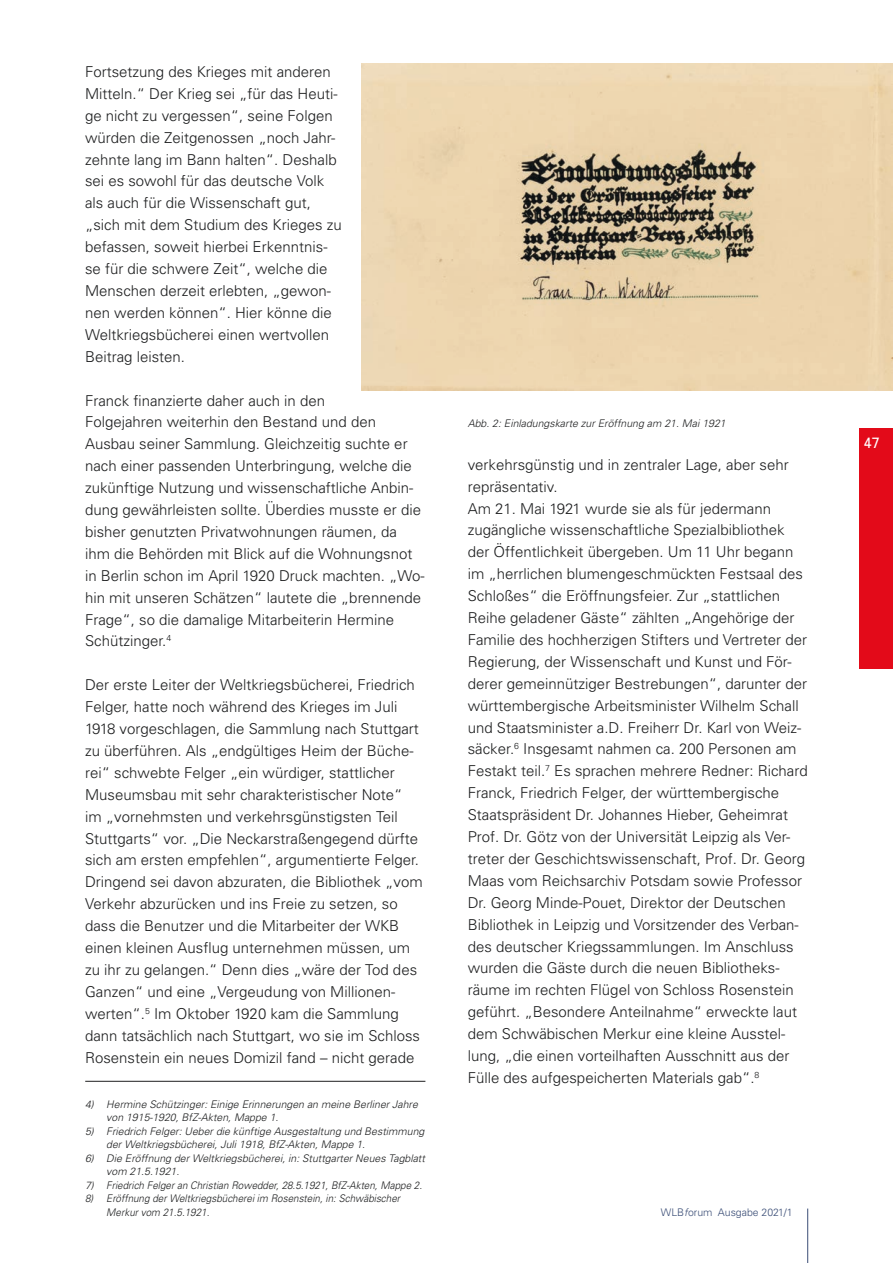
<style>
.page{position:relative;width:893px;height:1263px;background:#fff}
.page>*{position:absolute;margin:0;border:0;box-sizing:border-box;transform-origin:0 0}
.t1{font:300 15px/21.9px "Univers";color:#1d1e1f}
.t2{font:15px "Univers";color:#fff}
.t3{font:italic 300 10.5px/13.5px "Univers";color:#1d1e1f}
.t4{font:italic 300 10.5px/13.5px "Univers";color:#1d1e1f;scale:.94 1}
.t5{font:10.5px "Univers Light 3";color:#3a4d76}
.s1{font-family:"Univers Light Oblique 3"}
</style>
<div class="page">
<hr style="left:807px;top:1208px;width:1px;height:55px;background:#3a4d76">
<div style="left:859px;top:428px;width:34px;height:240px;background:#e30a19"></div>
<hr style="left:85px;top:1081px;width:340px;height:1px;background:#1d1e1f">
<img style="left:362px;top:64px;width:531px;height:327px">
<p class="t1" style="left:85px;top:60px;width:258px">Fortsetzung des Krieges mit anderen Mitteln.“ Der Krieg sei „für das Heuti&shy;ge nicht zu vergessen“, seine Folgen würden die Zeitgenossen „noch Jahr&shy;zehnte lang im Bann halten“. Deshalb sei es sowohl für das deutsche Volk als auch für die Wissenschaft gut, „sich mit dem Studium des Krieges zu befassen, soweit hierbei Erkenntnis&shy;se für die schwere Zeit“, welche die Menschen derzeit erlebten, „gewon&shy;nen werden können“. Hier könne die Weltkriegsbücherei einen wertvollen Beitrag leisten.</p>
<p class="t1" style="left:85px;top:389px;width:341px">Franck finanzierte daher auch in den<br>Folgejahren weiterhin den Bestand und den Ausbau seiner Sammlung. Gleichzeitig suchte er nach einer passenden Unterbringung, welche die zukünftige Nutzung und wissenschaftliche Anbin&shy;dung gewährleisten sollte. Überdies musste er die bisher genutzten Privatwohnungen räumen, da ihm die Behörden mit Blick auf die Wohnungsnot in Berlin schon im April 1920 Druck machten. „Wo&shy;hin mit unseren Schätzen“ lautete die „brennende Frage“, so die damalige Mitarbeiterin Hermine Schützinger.<sup>4</sup></p>
<p class="t1" style="left:85px;top:673px;width:339px">Der erste Leiter der Weltkriegsbücherei, Friedrich Felger, hatte noch während des Krieges im Juli 1918 vorgeschlagen, die Sammlung nach Stuttgart zu überführen. Als „endgültiges Heim der Büche&shy;rei“ schwebte Felger „ein würdiger, stattlicher Museumsbau mit sehr charakteristischer Note“ im „vornehmsten und verkehrsgünstigsten Teil Stuttgarts“ vor. „Die Neckarstraßengegend dürfte sich am ersten empfehlen“, argumentierte Felger.<br>Dringend sei davon abzuraten, die Bibliothek „vom Verkehr abzurücken und ins Freie zu setzen, so dass die Benutzer und die Mitarbeiter der WKB einen kleinen Ausflug unternehmen müssen, um zu ihr zu gelangen.“ Denn dies „wäre der Tod des Ganzen“ und eine „Vergeudung von Millionen&shy;werten“.<sup>5</sup> Im Oktober 1920 kam die Sammlung dann tatsächlich nach Stuttgart, wo sie im Schloss Rosenstein ein neues Domizil fand – nicht gerade</p>
<p class="t3" style="left:106px;top:1097px;width:313px;text-indent:-21px">4) Hermine Schützinger: Einige Erinnerungen an meine Berliner Jahre von 1915-1920, BfZ-Akten, Mappe 1.</p>
<p class="t3" style="left:106px;top:1124px;width:320px;text-indent:-21px">5) Friedrich Felger: Ueber die künftige Ausgestaltung und Bestimmung der Weltkriegsbücherei, Juli 1918, BfZ-Akten, Mappe 1.</p>
<p class="t3" style="left:106px;top:1151px;width:320px;text-indent:-21px">6) Die Eröffnung der Weltkriegsbücherei, in: Stuttgarter Neues Tagblatt vom 21.5.1921.</p>
<p class="t3" style="left:85px;top:1178px;width:339px">7) Friedrich Felger an Christian Rowedder, 28.5.1921, BfZ-Akten, Mappe 2.</p>
<p class="t4" style="left:106px;top:1191px;width:314px;text-indent:-21px">8) Eröffnung der Weltkriegsbücherei im Rosenstein, in: Schwäbischer<br>Merkur vom 21.5.1921.</p>
<p class="t3" style="left:468px;top:416px;width:259px">Abb. 2: Einladungskarte zur Eröffnung am 21. Mai 1921</p>
<p class="t1" style="left:468px;top:453px;width:341px">verkehrsgünstig und in zentraler Lage, aber sehr repräsentativ.<br>Am 21. Mai 1921 wurde sie als für jedermann zugängliche wissenschaftliche Spezialbibliothek der Öffentlichkeit übergeben. Um 11 Uhr begann im „herrlichen blumengeschmückten Festsaal des Schloßes“ die Eröffnungsfeier. Zur „stattlichen Reihe geladener Gäste“ zählten „Angehörige der Familie des hochherzigen Stifters und Vertreter der Regierung, der Wissenschaft und Kunst und För&shy;derer gemeinnütziger Bestrebungen“, darunter der württembergische Arbeitsminister Wilhelm Schall und Staatsminister a.D. Freiherr Dr. Karl von Weiz&shy;säcker.<sup>6</sup> Insgesamt nahmen ca. 200 Personen am Festakt teil.<sup>7</sup> Es sprachen mehrere Redner: Richard Franck, Friedrich Felger, der württembergische Staatspräsident Dr. Johannes Hieber, Geheimrat Prof. Dr. Götz von der Universität Leipzig als Ver&shy;treter der Geschichtswissenschaft, Prof. Dr. Georg Maas vom Reichsarchiv Potsdam sowie Professor Dr. Georg Minde-Pouet, Direktor der Deutschen Bibliothek in Leipzig und Vorsitzender des Verban&shy;des deutscher Kriegssammlungen. Im Anschluss wurden die Gäste durch die neuen Bibliotheks&shy;räume im rechten Flügel von Schloss Rosenstein geführt. „Besondere Anteilnahme“ erweckte laut dem Schwäbischen Merkur eine kleine Ausstel&shy;lung, „die einen vorteilhaften Ausschnitt aus der Fülle des aufgespeicherten Materials gab“.<sup>8</sup></p>
<p class="t5" style="left:661px;top:1206px;width:133px">WLB<span class="s1">f</span>orum Ausgabe 2021/1</p>
<p class="t2" style="left:863px;top:434px;width:18px">47</p>
</div>
